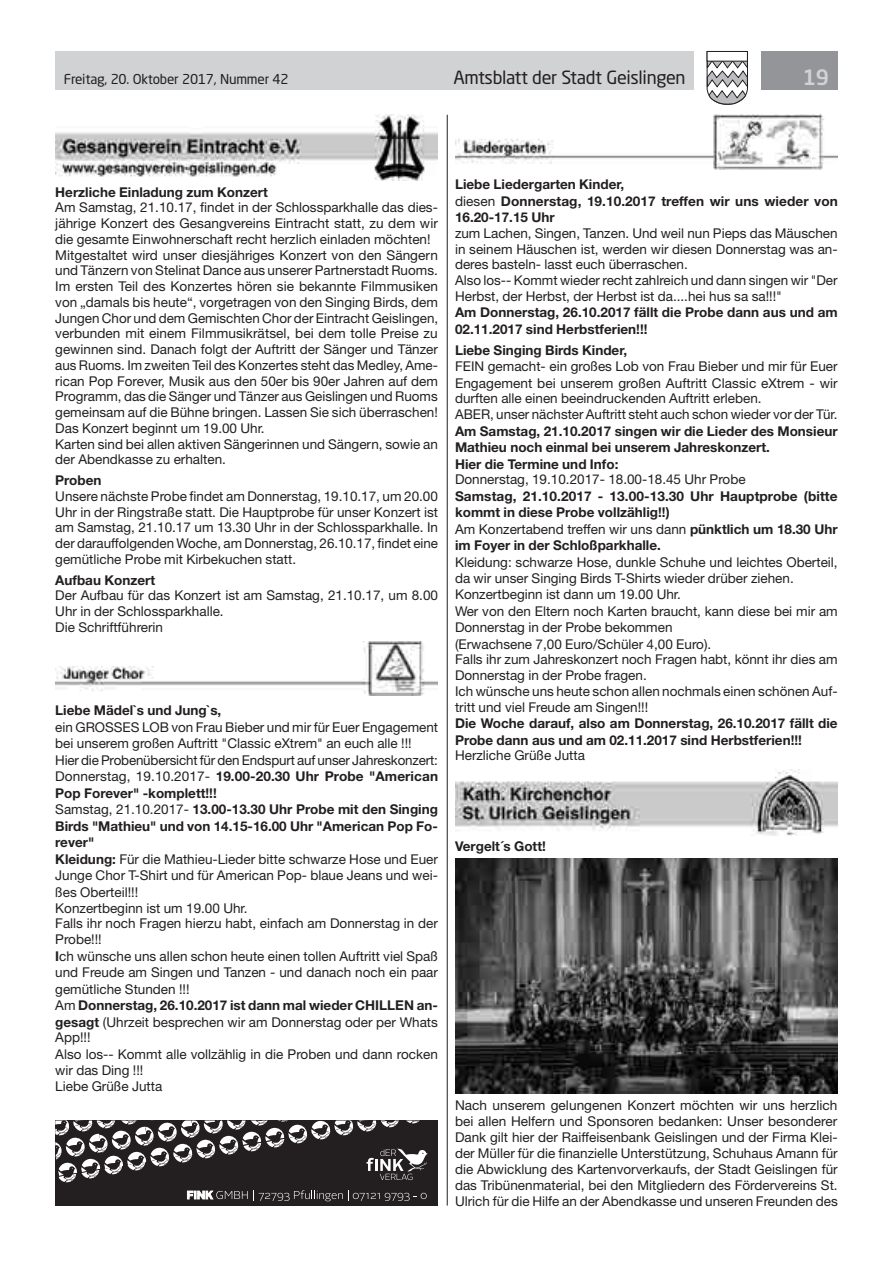
<style>
.page{position:relative;width:893px;height:1263px;background:#fff}
.page>*{position:absolute;margin:0;border:0;box-sizing:border-box;transform-origin:0 0}
.t1{font:500 21px "Neo Sans Std";color:#d1d2d4}
.t2{font:18px "Neo Sans Std";letter-spacing:-.02em;color:#231f20}
.t3{font:13.5px/15.8px "Helvetica Neue LT Std";color:#231f20}
.t4{font:700 13.5px/16.5px "Helvetica Neue LT Std";color:#231f20}
.t5{font:13.5px "Neo Sans Std";letter-spacing:-.015em;color:#231f20}
.s1{font-weight:700}
.s2{font-weight:400}
</style>
<div class="page">
<div style="left:55px;top:51px;width:639px;height:38px;background:#d1d2d4"></div>
<div style="left:761px;top:51px;width:77px;height:38px;background:#939598"></div>
<svg style="left:706px;top:51px;width:42px;height:54px"></svg>
<div style="left:707px;top:51px;width:41px;height:10px;background:#fff;border:1px solid #231f20"></div>
<hr style="left:447px;top:115px;width:1px;height:1090px;background:#231f20">
<img style="left:55px;top:115px;width:383px;height:66px">
<img style="left:55px;top:642px;width:383px;height:53px">
<img style="left:455px;top:115px;width:383px;height:54px">
<img style="left:455px;top:770px;width:383px;height:65px">
<img style="left:455px;top:859px;width:383px;height:235px">
<div style="left:55px;top:1120px;width:383px;height:85px;background:#231f20"></div>
<svg style="left:55px;top:1120px;width:373px;height:81px"></svg>
<p class="t5" style="left:64px;top:71px;width:226px">Freitag, 20. Oktober 2017, Nummer 42</p>
<h2 class="t2" style="left:453px;top:66px;width:234px">Amtsblatt der Stadt Geislingen</h2>
<h1 class="t1" style="left:803px;top:64px;width:28px">19</h1>
<p class="t4" style="left:55px;top:183px;width:214px">Herzliche Einladung zum Konzert</p>
<p class="t3" style="left:55px;top:200px;width:384px">Am Samstag, 21.10.17, findet in der Schlossparkhalle das dies&shy;jährige Konzert des Gesangvereins Eintracht statt, zu dem wir die gesamte Einwohnerschaft recht herzlich einladen möchten!<br>Mitgestaltet wird unser diesjähriges Konzert von den Sängern und Tänzern von Stelinat Dance aus unserer Partnerstadt Ruoms.<br>Im ersten Teil des Konzertes hören sie bekannte Filmmusiken von „damals bis heute“, vorgetragen von den Singing Birds, dem Jungen Chor und dem Gemischten Chor der Eintracht Geislingen, verbunden mit einem Filmmusikrätsel, bei dem tolle Preise zu gewinnen sind. Danach folgt der Auftritt der Sänger und Tänzer aus Ruoms. Im zweiten Teil des Konzertes steht das Medley, Ame&shy;rican Pop Forever, Musik aus den 50er bis 90er Jahren auf dem Programm, das die Sänger und Tänzer aus Geislingen und Ruoms gemeinsam auf die Bühne bringen. Lassen Sie sich überraschen!<br>Das Konzert beginnt um 19.00 Uhr.<br>Karten sind bei allen aktiven Sängerinnen und Sängern, sowie an der Abendkasse zu erhalten.</p>
<p class="t4" style="left:55px;top:472px;width:48px">Proben</p>
<p class="t3" style="left:55px;top:488px;width:384px;text-align:justify">Unsere nächste Probe findet am Donnerstag, 19.10.17, um 20.00<br>Uhr in der Ringstraße statt. Die Hauptprobe für unser Konzert ist am Samstag, 21.10.17 um 13.30 Uhr in der Schlossparkhalle. In der darauffolgenden Woche, am Donnerstag, 26.10.17, findet eine gemütliche Probe mit Kirbekuchen statt.</p>
<p class="t4" style="left:55px;top:571px;width:101px">Aufbau Konzert</p>
<p class="t3" style="left:55px;top:588px;width:384px">Der Aufbau für das Konzert ist am Samstag, 21.10.17, um 8.00<br>Uhr in der Schlossparkhalle.<br>Die Schriftführerin</p>
<p class="t4" style="left:55px;top:702px;width:168px">Liebe Mädel`s und Jung`s,</p>
<p class="t3" style="left:55px;top:719px;width:384px;line-height:16.4px">ein GROSSES LOB von Frau Bieber und mir für Euer Engagement bei unserem großen Auftritt "Classic eXtrem" an euch alle !!!<br>Hier die Probenübersicht für den Endspurt auf unser Jahreskonzert:<br>Donnerstag, 19.10.2017- <span class="s1">19.00-20.30 Uhr Probe "American Pop Forever" -komplett!!!<br></span>Samstag, 21.10.2017- <span class="s1">13.00-13.30 Uhr Probe mit den Singing Birds "Mathieu" und von 14.15-16.00 Uhr "American Pop Fo&shy;rever"<br>Kleidung:</span> Für die Mathieu-Lieder bitte schwarze Hose und Euer Junge Chor T-Shirt und für American Pop- blaue Jeans und wei&shy;ßes Oberteil!!!<br>Konzertbeginn ist um 19.00 Uhr.<br>Falls ihr noch Fragen hierzu habt, einfach am Donnerstag in der Probe!!!<br><span class="s1">I</span>ch wünsche uns allen schon heute einen tollen Auftritt viel Spaß und Freude am Singen und Tanzen - und danach noch ein paar gemütliche Stunden !!!<br>Am <span class="s1">Donnerstag, 26.10.2017 ist dann mal wieder CHILLEN an&shy;gesagt</span> (Uhrzeit besprechen wir am Donnerstag oder per Whats App!!!<br>Also los-- Kommt alle vollzählig in die Proben und dann rocken wir das Ding !!!<br>Liebe Grüße Jutta</p>
<p class="t4" style="left:455px;top:176px;width:384px">Liebe Liedergarten Kinder,<br><span class="s2">diesen</span> Donnerstag, 19.10.2017 treffen wir uns wieder von<br>16.20-17.15 Uhr</p>
<p class="t3" style="left:455px;top:225px;width:384px">zum Lachen, Singen, Tanzen. Und weil nun Pieps das Mäuschen in seinem Häuschen ist, werden wir diesen Donnerstag was an&shy;deres basteln- lasst euch überraschen.<br>Also los-- Kommt wieder recht zahlreich und dann singen wir "Der Herbst, der Herbst, der Herbst ist da....hei hus sa sa!!!"</p>
<p class="t4" style="left:455px;top:304px;width:384px">Am Donnerstag, 26.10.2017 fällt die Probe dann aus und am<br>02.11.2017 sind Herbstferien!!!</p>
<p class="t4" style="left:455px;top:341px;width:174px">Liebe Singing Birds Kinder,</p>
<p class="t3" style="left:455px;top:358px;width:384px">FEIN gemacht- ein großes Lob von Frau Bieber und mir für Euer Engagement bei unserem großen Auftritt Classic eXtrem - wir durften alle einen beeindruckenden Auftritt erleben.<br>ABER, unser nächster Auftritt steht auch schon wieder vor der Tür.</p>
<p class="t4" style="left:455px;top:422px;width:384px">Am Samstag, 21.10.2017 singen wir die Lieder des Monsieur<br>Mathieu noch einmal bei unserem Jahreskonzert.<br>Hier die Termine und Info:</p>
<p class="t3" style="left:455px;top:471px;width:292px">Donnerstag, 19.10.2017- 18.00-18.45 Uhr Probe</p>
<p class="t4" style="left:455px;top:487px;width:384px">Samstag, 21.10.2017 - 13.00-13.30 Uhr Hauptprobe (bitte kommt in diese Probe vollzählig!!)<br><span class="s2">Am Konzertabend treffen wir uns dann</span> pünktlich um 18.30 Uhr im Foyer in der Schloßparkhalle.</p>
<p class="t3" style="left:455px;top:554px;width:384px">Kleidung: schwarze Hose, dunkle Schuhe und leichtes Oberteil, da wir unser Singing Birds T-Shirts wieder drüber ziehen.<br>Konzertbeginn ist dann um 19.00 Uhr.<br>Wer von den Eltern noch Karten braucht, kann diese bei mir am Donnerstag in der Probe bekommen<br>(Erwachsene 7,00 Euro/Schüler 4,00 Euro).<br>Falls ihr zum Jahreskonzert noch Fragen habt, könnt ihr dies am Donnerstag in der Probe fragen.<br>Ich wünsche uns heute schon allen nochmals einen schönen Auf&shy;tritt und viel Freude am Singen!!!</p>
<p class="t4" style="left:455px;top:715px;width:384px">Die Woche darauf, also am Donnerstag, 26.10.2017 fällt die<br>Probe dann aus und am 02.11.2017 sind Herbstferien!!!</p>
<p class="t3" style="left:455px;top:747px;width:131px">Herzliche Grüße Jutta</p>
<p class="t4" style="left:455px;top:838px;width:92px">Vergelt´s Gott!</p>
<p class="t3" style="left:455px;top:1096px;width:384px;text-align:justify">Nach unserem gelungenen Konzert möchten wir uns herzlich bei allen Helfern und Sponsoren bedanken: Unser besonderer Dank gilt hier der Raiffeisenbank Geislingen und der Firma Klei&shy;der Müller für die finanzielle Unterstützung, Schuhaus Amann für die Abwicklung des Kartenvorverkaufs, der Stadt Geislingen für das Tribünenmaterial, bei den Mitgliedern des Fördervereins St.<br>Ulrich für die Hilfe an der Abendkasse und unseren Freunden des</p>
</div>
